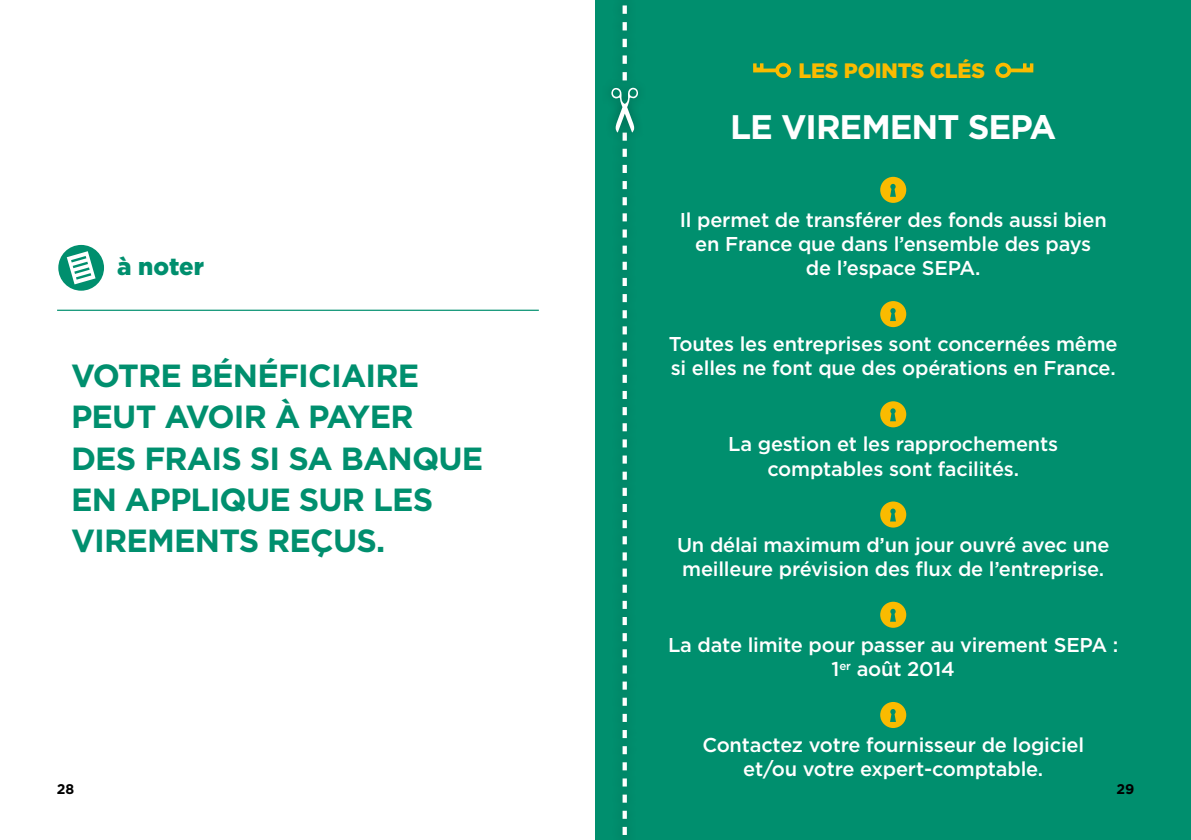
<style>
.page{position:relative;width:1191px;height:840px;background:#fff}
.page>*{position:absolute;margin:0;border:0;box-sizing:border-box;transform-origin:0 0}
.H2_-_titre_points_cl{font:700 34px "Gotham";letter-spacing:-.03em;color:#fff}
.texte_majuscule_-_a{font:700 32px/41.2px "Gotham";letter-spacing:-.025em;color:#008f6e}
.H3_-_a_savoir_etc{font:900 24px "Gotham";color:#008f6e}
.H2_-_points_clés{font:900 20.8px "Gotham";letter-spacing:-.01em;color:#fabb00}
.Texte_points_clés{font:500 20px/24.2px "Gotham";letter-spacing:-.01em;color:#fff;text-align:center}
.t1{font:700 14px "Gotham";color:#000}
</style>
<div class="page">
<hr style="left:57px;top:309px;width:482px;height:2px;background:#008f6e">
<div style="left:58px;top:245px;width:46px;height:45px;background:#008f6e;border-radius:50%"></div>
<svg style="left:67px;top:251px;width:29px;height:33px"></svg>
<div style="left:595px;top:0;width:596px;height:839px;background:#008f6e"></div>
<svg style="left:622px;top:5px;width:5px;height:72px"></svg>
<svg style="left:611px;top:88px;width:27px;height:747px"></svg>
<svg style="left:753px;top:63px;width:38px;height:15px"></svg>
<svg style="left:995px;top:63px;width:38px;height:15px"></svg>
<svg style="left:880px;top:177px;width:26px;height:26px"></svg>
<svg style="left:880px;top:301px;width:26px;height:26px"></svg>
<svg style="left:880px;top:401px;width:26px;height:26px"></svg>
<svg style="left:880px;top:501px;width:26px;height:26px"></svg>
<svg style="left:880px;top:601px;width:26px;height:26px"></svg>
<svg style="left:880px;top:702px;width:26px;height:25px"></svg>
<h3 class="H3_-_a_savoir_etc" style="left:117px;top:250px;width:88px">à noter</h3>
<p class="texte_majuscule_-_a" style="left:71px;top:354px;width:414px">VOTRE BÉNÉFICIAIRE<br>PEUT AVOIR À PAYER<br>DES FRAIS SI SA BANQUE<br>EN APPLIQUE SUR LES<br>VIREMENTS REÇUS.</p>
<p class="t1" style="left:57px;top:779px;width:19px">28</p>
<h2 class="H2_-_points_clés" style="left:798px;top:56px;width:188px">LES POINTS CLÉS</h2>
<h2 class="H2_-_titre_points_cl" style="left:730px;top:105px;width:328px">LE VIREMENT SEPA</h2>
<p class="Texte_points_clés" style="left:679px;top:207px;width:428px">Il permet de transférer des fonds aussi bien en France que dans l’ensemble des pays<br>de l’espace SEPA.</p>
<p class="Texte_points_clés" style="left:669px;top:331px;width:450px;text-align:left">Toutes les entreprises sont concernées même si elles ne font que des opérations en France.</p>
<p class="Texte_points_clés" style="left:728px;top:431px;width:331px">La gestion et les rapprochements comptables sont facilités.</p>
<p class="Texte_points_clés" style="left:677px;top:532px;width:434px;text-align:left">Un délai maximum d’un jour ouvré avec une meilleure prévision des flux de l’entreprise.</p>
<p class="Texte_points_clés" style="left:668px;top:632px;width:452px">La date limite pour passer au virement SEPA :<br>1<sup>er</sup> août 2014</p>
<p class="Texte_points_clés" style="left:702px;top:732px;width:383px">Contactez votre fournisseur de logiciel et/ou votre expert-comptable.</p>
<p class="t1" style="left:1116px;top:779px;width:19px">29</p>
</div>
